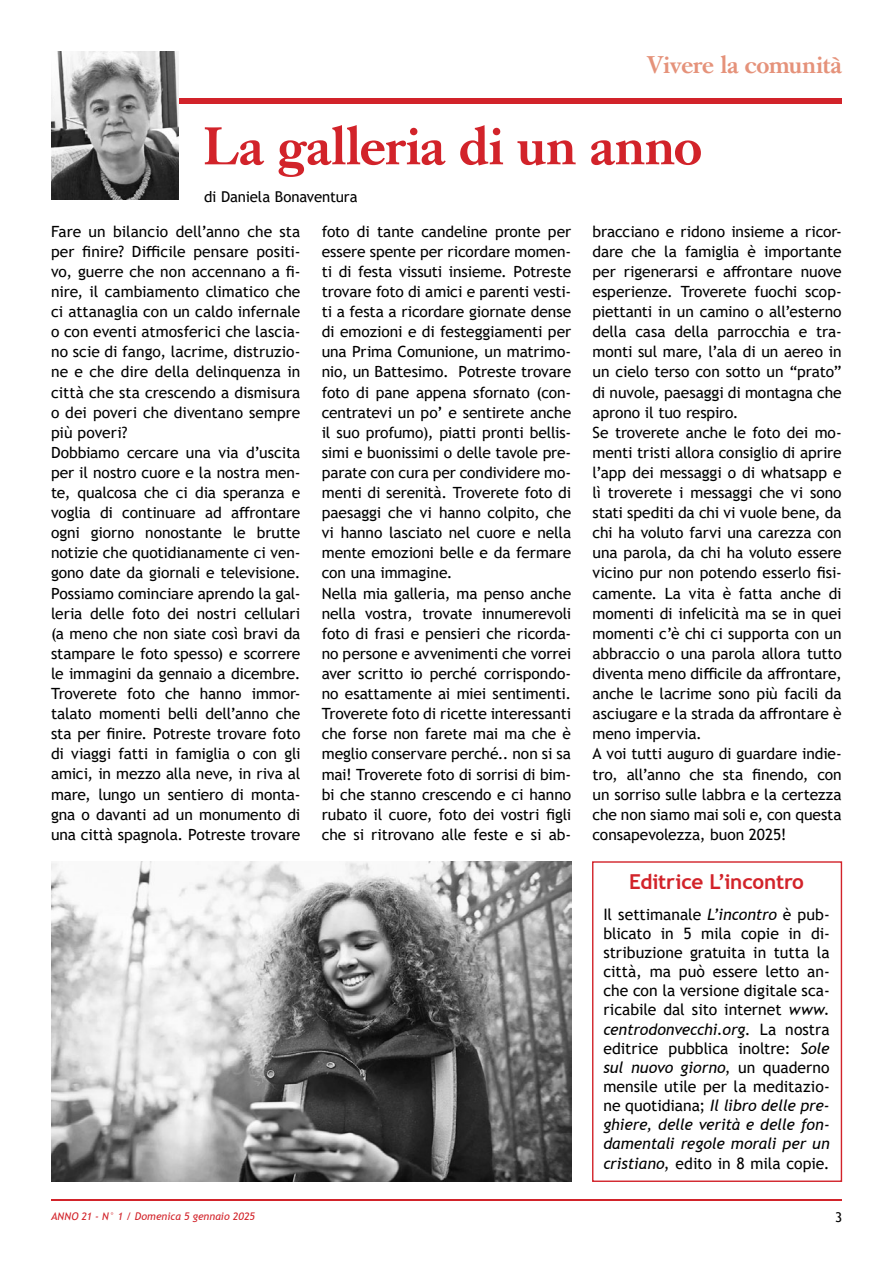
<style>
.page{position:relative;width:893px;height:1263px;background:#fff}
.page>*{position:absolute;margin:0;border:0;box-sizing:border-box;transform-origin:0 0}
.t1{font:500 52.5px "Caslon Book BE";letter-spacing:.01em;color:#d2232a}
.t2{font:500 24px "Caslon Book BE";letter-spacing:-.01em;color:#e5927a}
.t3{font:700 20.55px "Trebuchet MS";letter-spacing:-.01em;color:#d2232a}
.t4{font:15.75px/19.2px "Trebuchet MS";color:#000;text-align:justify}
.t5{font:15.45px/20.1px "Trebuchet MS";letter-spacing:-.01em;color:#000}
.t6{font:15px "Trebuchet MS";letter-spacing:-.01em;color:#000}
.t7{font:13.5px "Trebuchet MS";color:#000}
.t8{font:italic 10.5px "Trebuchet MS";letter-spacing:.005em;color:#d2232a}
.s1{font-style:italic}
</style>
<div class="page">
<hr style="left:51px;top:1199px;width:791px;height:1px;background:#d2232a">
<div style="left:51px;top:99px;width:791px;height:5px;background:#d2232a"></div>
<img style="left:51px;top:51px;width:128px;height:149px">
<div style="left:592px;top:861px;width:250px;height:321px;border:1px solid #d2232a"></div>
<img style="left:51px;top:861px;width:520px;height:320px">
<h2 class="t2" style="left:647px;top:51px;width:196px">Vivere la comunità</h2>
<h1 class="t1" style="left:204px;top:116px;width:500px">La galleria di un anno</h1>
<p class="t6" style="left:204px;top:187px;width:155px">di Daniela Bonaventura</p>
<p class="t5" style="left:51px;top:221px;width:251px">Fare un bilancio dell’anno che sta per finire? Difficile pensare positi&shy;vo, guerre che non accennano a fi&shy;nire, il cambiamento climatico che ci attanaglia con un caldo infernale o con eventi atmosferici che lascia&shy;no scie di fango, lacrime, distruzio&shy;ne e che dire della delinquenza in città che sta crescendo a dismisura o dei poveri che diventano sempre più poveri?<br>Dobbiamo cercare una via d’uscita per il nostro cuore e la nostra men&shy;te, qualcosa che ci dia speranza e voglia di continuare ad affrontare ogni giorno nonostante le brutte notizie che quotidianamente ci ven&shy;gono date da giornali e televisione.<br>Possiamo cominciare aprendo la gal&shy;leria delle foto dei nostri cellulari (a meno che non siate così bravi da stampare le foto spesso) e scorrere le immagini da gennaio a dicembre.<br>Troverete foto che hanno immor&shy;talato momenti belli dell’anno che sta per finire. Potreste trovare foto di viaggi fatti in famiglia o con gli amici, in mezzo alla neve, in riva al mare, lungo un sentiero di monta&shy;gna o davanti ad un monumento di una città spagnola. Potreste trovare</p>
<p class="t5" style="left:322px;top:221px;width:251px">foto di tante candeline pronte per essere spente per ricordare momen&shy;ti di festa vissuti insieme. Potreste trovare foto di amici e parenti vesti&shy;ti a festa a ricordare giornate dense di emozioni e di festeggiamenti per una Prima Comunione, un matrimo&shy;nio, un Battesimo. Potreste trovare foto di pane appena sfornato (con&shy;centratevi un po’ e sentirete anche il suo profumo), piatti pronti bellis&shy;simi e buonissimi o delle tavole pre&shy;parate con cura per condividere mo&shy;menti di serenità. Troverete foto di paesaggi che vi hanno colpito, che vi hanno lasciato nel cuore e nella mente emozioni belle e da fermare con una immagine.<br>Nella mia galleria, ma penso anche nella vostra, trovate innumerevoli foto di frasi e pensieri che ricorda&shy;no persone e avvenimenti che vorrei aver scritto io perché corrispondo&shy;no esattamente ai miei sentimenti.<br>Troverete foto di ricette interessanti che forse non farete mai ma che è meglio conservare perché.. non si sa mai! Troverete foto di sorrisi di bim&shy;bi che stanno crescendo e ci hanno rubato il cuore, foto dei vostri figli che si ritrovano alle feste e si ab-</p>
<p class="t5" style="left:592px;top:221px;width:251px">bracciano e ridono insieme a ricor&shy;dare che la famiglia è importante per rigenerarsi e affrontare nuove esperienze. Troverete fuochi scop&shy;piettanti in un camino o all’esterno della casa della parrocchia e tra&shy;monti sul mare, l’ala di un aereo in un cielo terso con sotto un “prato” di nuvole, paesaggi di montagna che aprono il tuo respiro.<br>Se troverete anche le foto dei mo&shy;menti tristi allora consiglio di aprire l’app dei messaggi o di whatsapp e lì troverete i messaggi che vi sono stati spediti da chi vi vuole bene, da chi ha voluto farvi una carezza con una parola, da chi ha voluto essere vicino pur non potendo esserlo fisi&shy;camente. La vita è fatta anche di momenti di infelicità ma se in quei momenti c’è chi ci supporta con un abbraccio o una parola allora tutto diventa meno difficile da affrontare, anche le lacrime sono più facili da asciugare e la strada da affrontare è meno impervia.<br>A voi tutti auguro di guardare indie&shy;tro, all’anno che sta finendo, con un sorriso sulle labbra e la certezza che non siamo mai soli e, con questa consapevolezza, buon 2025!</p>
<h3 class="t3" style="left:629px;top:869px;width:176px">Editrice L’incontro</h3>
<p class="t4" style="left:603px;top:904px;width:228px">Il settimanale <span class="s1">L’incontro</span> è pub&shy;blicato in 5 mila copie in di&shy;stribuzione gratuita in tutta la città, ma può essere letto an&shy;che con la versione digitale sca&shy;ricabile dal sito internet <span class="s1">www. centrodonvecchi.org</span>. La nostra editrice pubblica inoltre: <span class="s1">Sole sul nuovo giorno</span>, un quaderno mensile utile per la meditazio&shy;ne quotidiana; <span class="s1">Il libro delle pre&shy;ghiere, delle verità e delle fon&shy;damentali regole morali per un cristiano</span>, edito in 8 mila copie.</p>
<p class="t8" style="left:51px;top:1209px;width:205px">ANNO 21 - N° 1 / Domenica 5 gennaio 2025</p>
<p class="t7" style="left:835px;top:1208px;width:9px">3</p>
</div>
